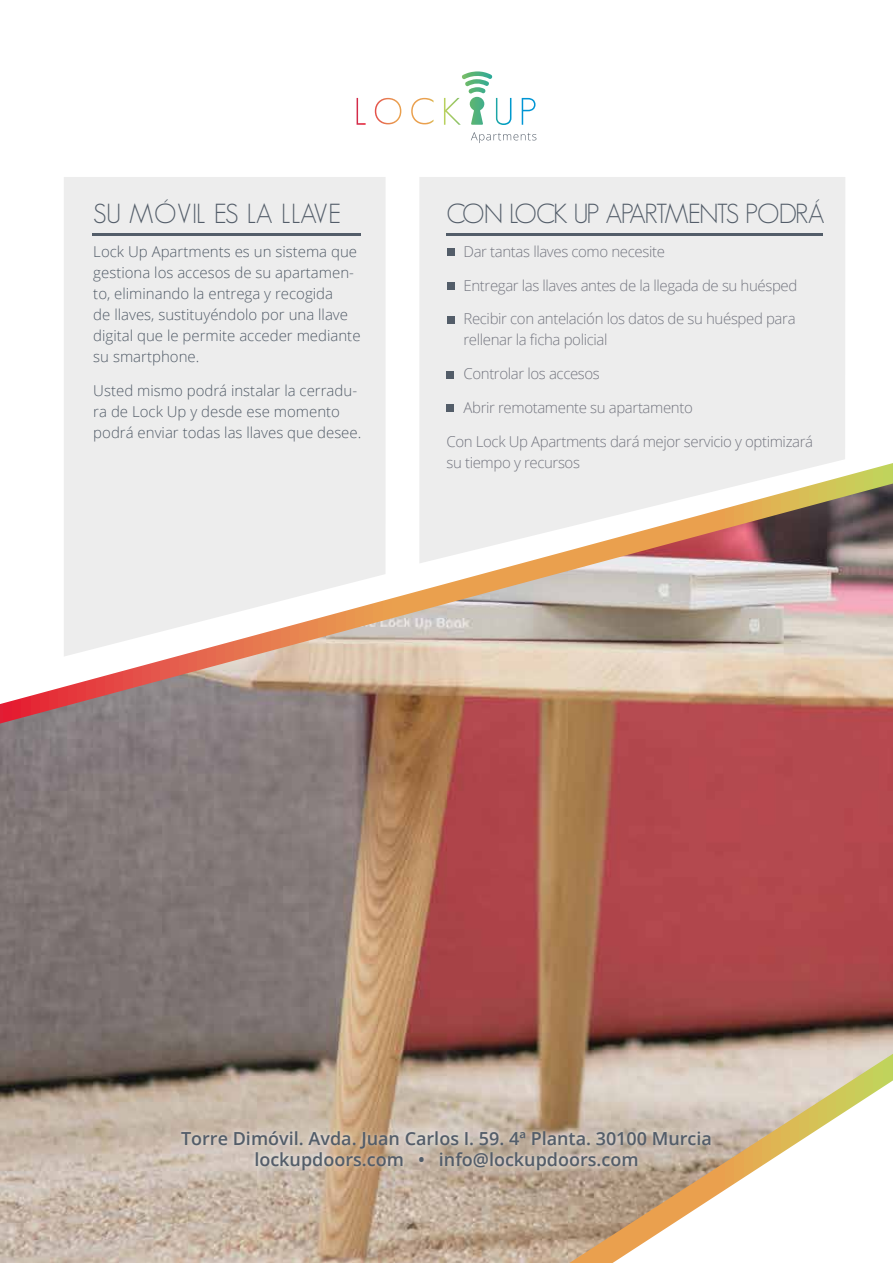
<style>
.page{position:relative;width:893px;height:1263px;background:#fff}
.page>*{position:absolute;margin:0;border:0;box-sizing:border-box;transform-origin:0 0}
.t1{font:300 27px "Geosans";letter-spacing:-.055em;color:#535d69}
.t2{font:300 27px "Geosans";letter-spacing:-.02em;color:#535d69}
.t3{font:600 18px/21.6px "Open Sans";color:#535d69;text-align:center}
.t4{font:300 15px/21px "Open Sans";color:#535d69}
.t5{font:300 15px/21px "Open Sans";letter-spacing:-.025em;color:#757781}
</style>
<div class="page">
<img style="left:0;top:483px;width:893px;height:780px">
<img style="left:884px;top:597px;width:9px;height:653px">
<svg style="left:64px;top:177px;width:322px;height:480px;background:#edeae9"></svg>
<svg style="left:419px;top:177px;width:426px;height:386px;background:#e7e3e0"></svg>
<hr style="left:92px;top:234px;width:269px;height:2px;background:#535d69">
<hr style="left:446px;top:234px;width:377px;height:2px;background:#535d69">
<div style="left:447px;top:248px;width:8px;height:8px;background:#535d69"></div>
<div style="left:447px;top:282px;width:8px;height:8px;background:#535d69"></div>
<div style="left:447px;top:316px;width:8px;height:7px;background:#535d69"></div>
<div style="left:446px;top:371px;width:8px;height:7px;background:#535d69"></div>
<div style="left:446px;top:405px;width:8px;height:7px;background:#535d69"></div>
<svg style="left:357px;top:98px;width:9px;height:27px"></svg>
<svg style="left:375px;top:98px;width:26px;height:26px"></svg>
<svg style="left:411px;top:98px;width:23px;height:26px"></svg>
<svg style="left:522px;top:98px;width:13px;height:27px"></svg>
<svg style="left:444px;top:71px;width:67px;height:54px"></svg>
<svg style="left:471px;top:132px;width:65px;height:11px"></svg>
<div style="left:176px;top:1127px;width:539px;height:48px;background:#fff;opacity:.66"></div>
<h1 class="t2" style="left:93px;top:199px;width:249px">SU MÓVIL ES LA LLAVE</h1>
<p class="t4" style="left:93px;top:241px;width:269px">Lock Up Apartments es un sistema que gestiona los accesos de su apartamen&shy;to, eliminando la entrega y recogida<br>de llaves, sustituyéndolo por una llave digital que le permite acceder mediante su smartphone.</p>
<p class="t4" style="left:93px;top:379px;width:270px">Usted mismo podrá instalar la cerradu&shy;ra de Lock Up y desde ese momento podrá enviar todas las llaves que desee.</p>
<h1 class="t1" style="left:446px;top:199px;width:380px">CON LOCK UP APARTMENTS PODRÁ</h1>
<p class="t5" style="left:446px;top:241px;width:220px">• Dar tantas llaves como necesite</p>
<p class="t5" style="left:446px;top:274px;width:352px">• Entregar las llaves antes de la llegada de su huésped</p>
<p class="t5" style="left:463px;top:308px;width:334px;text-indent:-17px">• Recibir con antelación los datos de su huésped para rellenar la ficha policial</p>
<p class="t5" style="left:446px;top:363px;width:155px">• Controlar los accesos</p>
<p class="t5" style="left:446px;top:397px;width:248px">• Abrir remotamente su apartamento</p>
<p class="t5" style="left:446px;top:430px;width:368px">Con Lock Up Apartments dará mejor servicio y optimizará su tiempo y recursos</p>
<p class="t3" style="left:181px;top:1127px;width:532px">Torre Dimóvil. Avda. Juan Carlos I. 59. 4ª Planta. 30100 Murcia lockupdoors.com • info@lockupdoors.com</p>
</div>
